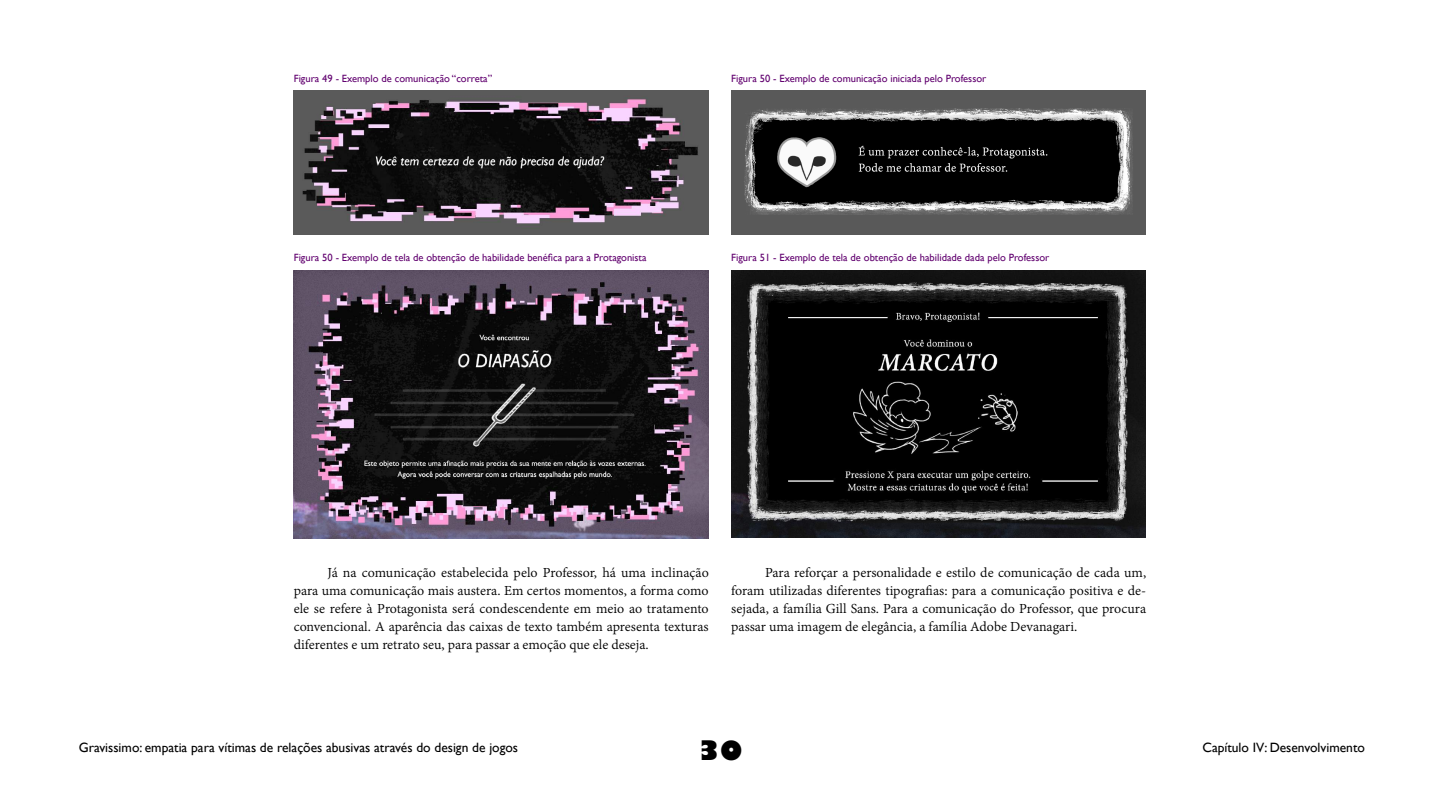
<style>
.page{position:relative;width:1440px;height:810px;background:#fff}
.page>*{position:absolute;margin:0;border:0;box-sizing:border-box;transform-origin:0 0}
.t1{font:800 26.25px "Gill Sans";color:#000}
.t2{font:15px/18px "Adobe Devanagari";color:#000;text-align:justify}
.t3{font:13.5px "Gill Sans";color:#000}
.t4{font:10.5px "Gill Sans";color:#61006f}
</style>
<div class="page">
<img style="left:294px;top:90px;width:415px;height:145px">
<img style="left:294px;top:271px;width:415px;height:268px">
<img style="left:731px;top:90px;width:415px;height:144px">
<img style="left:731px;top:271px;width:415px;height:266px">
<p class="t4" style="left:294px;top:73px;width:200px">Figura 49 - Exemplo de comunicação “correta”</p>
<p class="t4" style="left:294px;top:251px;width:354px">Figura 50 - Exemplo de tela de obtenção de habilidade benéfica para a Protagonista</p>
<p class="t4" style="left:731px;top:73px;width:257px">Figura 50 - Exemplo de comunicação iniciada pelo Professor</p>
<p class="t4" style="left:731px;top:251px;width:320px">Figura 51 - Exemplo de tela de obtenção de habilidade dada pelo Professor</p>
<p class="t2" style="left:294px;top:565px;width:417px;text-indent:34px">Já na comunicação estabelecida pelo Professor, há uma inclinação para uma comunicação mais austera. Em certos momentos, a forma como ele se refere à Protagonista será condescendente em meio ao tratamento convencional. A aparência das caixas de texto também apresenta texturas diferentes e um retrato seu, para passar a emoção que ele deseja.</p>
<p class="t2" style="left:731px;top:565px;width:417px;text-indent:34px">Para reforçar a personalidade e estilo de comunicação de cada um, foram utilizadas diferentes tipografias: para a comunicação positiva e de&shy;sejada, a família Gill Sans. Para a comunicação do Professor, que procura passar uma imagem de elegância, a família Adobe Devanagari.</p>
<p class="t3" style="left:79px;top:740px;width:441px">Gravissimo: empatia para vítimas de relações abusivas através do design de jogos</p>
<h1 class="t1" style="left:698px;top:730px;width:46px">30</h1>
<p class="t3" style="left:1203px;top:740px;width:164px">Capítulo IV: Desenvolvimento</p>
</div>
